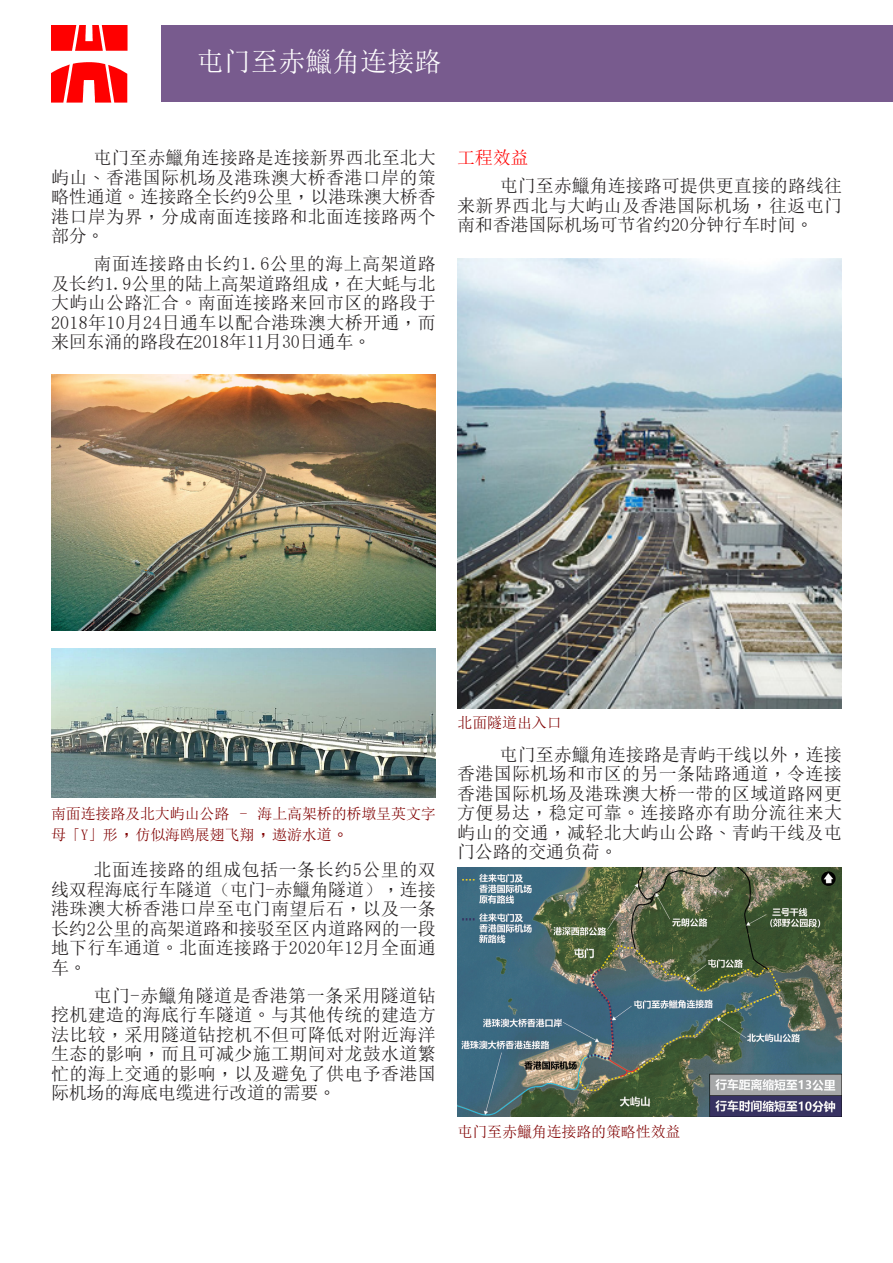
<style>
.page{position:relative;width:893px;height:1263px;background:#fff}
.page>*{position:absolute;margin:0;border:0;box-sizing:border-box;transform-origin:0 0}
.e-title{font:27px "Sim Sun";letter-spacing:.01em;color:#fff}
.e-text{font:18px/19.5px "Sim Sun";letter-spacing:.015em;color:#231f20;text-align:justify}
.e-text-2{font:18px "Sim Sun";color:#f00}
.e-text-3{font:15px/21px "Sim Sun";letter-spacing:-.01em;color:#800000}
.s1{font-family:"DF Hei Lt HK BF"}
.s2{font-family:"DF Hei Lt HK BF";font-size:18px}
</style>
<div class="page">
<img style="left:51px;top:26px;width:76px;height:76px">
<div style="left:161px;top:26px;width:732px;height:76px;background:#785b8e"></div>
<img style="left:51px;top:374px;width:385px;height:257px">
<img style="left:51px;top:648px;width:385px;height:150px">
<img style="left:458px;top:258px;width:384px;height:450px">
<img style="left:457px;top:867px;width:384px;height:249px">
<p class="e-title" style="left:196px;top:48px;width:247px">屯门至赤鱲角连接路</p>
<p class="e-text" style="left:51px;top:148px;width:386px;text-indent:43px">屯门至赤鱲角连接路是连接新界西北至北大屿山<span class="s1">、</span>香港国际机场及港珠澳大桥香港口岸的策略性通道<span class="s1">。</span>连接路全长约9公里<span class="s1">，</span>以港珠澳大桥香港口岸为界<span class="s1">，</span>分成南面连接路和北面连接路两个部分<span class="s1">。</span></p>
<p class="e-text" style="left:51px;top:254px;width:386px;text-indent:43px">南面连接路由长约1.6公里的海上高架道路及长约1.9公里的陆上高架道路组成<span class="s1">，</span>在大蚝与北大屿山公路汇合<span class="s1">。</span>南面连接路来回市区的路段于2018年10月24日通车以配合港珠澳大桥开通<span class="s1">，</span>而来回东涌的路段<span class="s1">在</span>2018年11月30日通车<span class="s1">。</span></p>
<p class="e-text-2" style="left:457px;top:149px;width:73px">工程效益</p>
<p class="e-text" style="left:457px;top:176px;width:386px;text-indent:43px">屯门至赤鱲角连接路可提供更直接的路线往来新界西北与大屿山及香港国际机场<span class="s1">，</span>往返屯门南和香港国际机场可节省约20分钟行车时间<span class="s1">。</span></p>
<p class="e-text-3" style="left:51px;top:803px;width:386px">南面连接路及北大屿山公路 - 海上高架桥的桥墩呈英文字母「Y」形<span class="s2">，</span>仿似海鸥展翅飞翔<span class="s2">，</span>遨游水道<span class="s2">。</span></p>
<p class="e-text" style="left:51px;top:860px;width:386px;text-indent:43px">北面连接路的组成包括一条长约5公里的双线双程海底行车隧道（屯门-赤鱲角隧道）<span class="s1">，</span>连接港珠澳大桥香港口岸至屯门南望后石<span class="s1">，</span>以及一条长约2公里的高架道路和接驳至区内道路网的一段地下行车通道<span class="s1">。</span>北面连接路于2020年12月全面通车<span class="s1">。</span></p>
<p class="e-text" style="left:51px;top:985px;width:386px;text-indent:43px">屯门-赤鱲角隧道是香港第一条采用隧道钻挖机建造的海底行车隧道<span class="s1">。</span>与其他传统的建造方法比较<span class="s1">，</span>采用隧道钻挖机不但可降低对附近海洋生态的影响<span class="s1">，</span>而且可减少施工期间对龙鼓水道繁忙的海上交通的影响<span class="s1">，</span>以及避免了供电予香港国际机场的海底电缆进行改道的需要<span class="s1">。</span></p>
<p class="e-text-3" style="left:458px;top:712px;width:106px">北面隧道出入口</p>
<p class="e-text" style="left:457px;top:745px;width:386px;text-indent:43px">屯门至赤鱲角连接路是青屿干线以外<span class="s1">，</span>连接香港国际机场和市区的另一条陆路通道<span class="s1">，</span>令连接香港国际机场及港珠澳大桥一带的区域道路网更方便易达<span class="s1">，</span>稳定可靠<span class="s1">。</span>连接路亦有助分流往来大屿山的交通<span class="s1">，</span>减轻北大屿山公路<span class="s1">、</span>青屿干线及屯门公路的交通负荷<span class="s1">。</span></p>
<p class="e-text-3" style="left:458px;top:1121px;width:224px">屯门至赤鱲角连接路的策略性效益</p>
</div>
